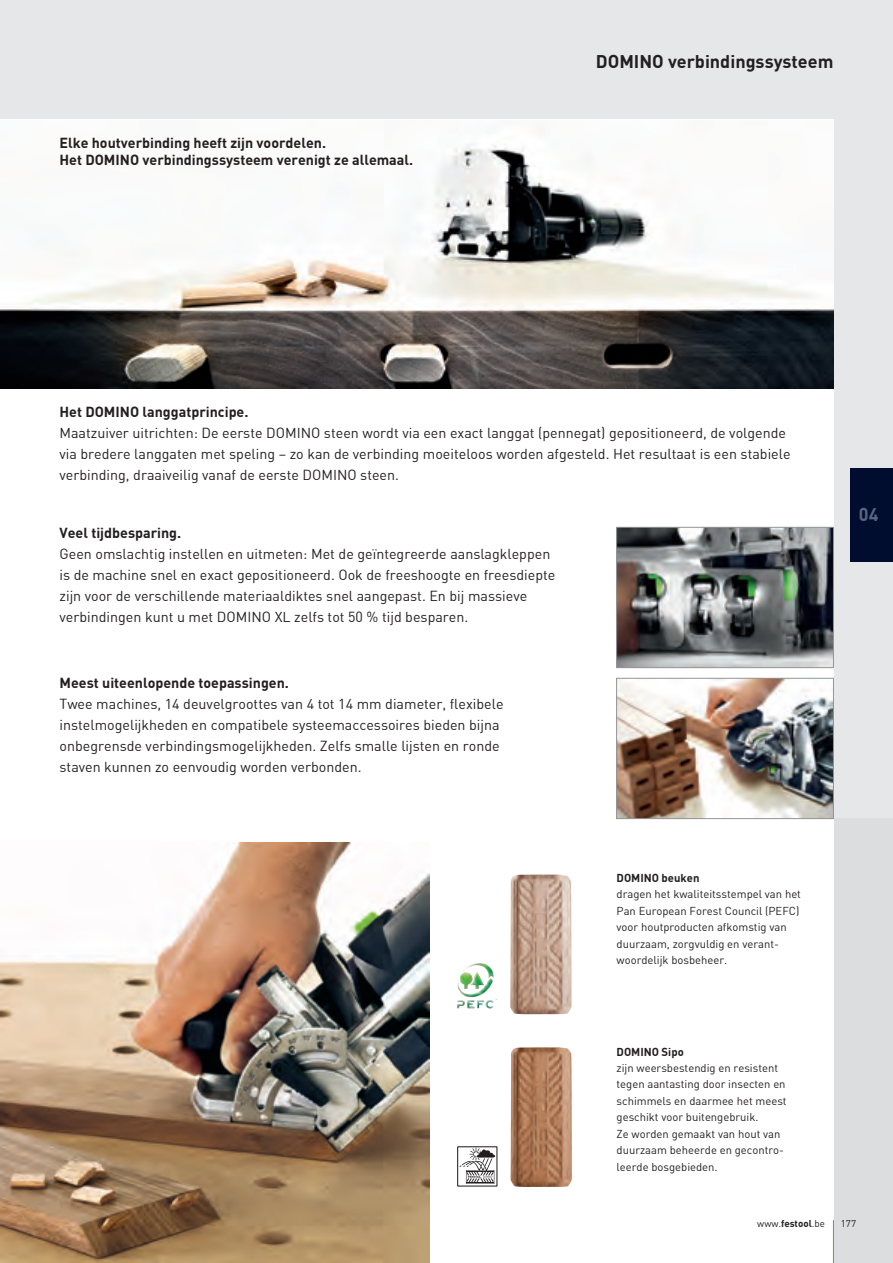
<style>
.page{position:relative;width:893px;height:1263px;background:#e6e7e9}
.page>*{position:absolute;margin:0;border:0;box-sizing:border-box;transform-origin:0 0}
.t1{font:700 18px "DIN Pro";color:#231f20}
.t2{font:700 18px "DIN Pro";color:#586681}
.t3{font:14.25px/21px "DIN Pro";color:#231f20}
.t4{font:700 14.25px/16.5px "DIN Pro";color:#231f20}
.t5{font:11.25px/16.5px "DIN Pro";color:#231f20}
.t6{font:700 11.25px "DIN Pro";color:#231f20}
.t7{font:9.75px "DIN Pro";color:#231f20}
.s1{font-weight:700}
</style>
<div class="page">
<div style="left:0;top:819px;width:893px;height:444px;background:#dcdddf"></div>
<div style="left:0;top:119px;width:833px;height:1144px;background:#fff"></div>
<img style="left:618px;top:529px;width:214px;height:137px">
<div style="left:616px;top:527px;width:218px;height:141px;border:1px solid #939598"></div>
<img style="left:618px;top:680px;width:214px;height:137px">
<div style="left:616px;top:678px;width:218px;height:141px;border:1px solid #939598"></div>
<img style="left:0;top:842px;width:429px;height:421px">
<img style="left:0;top:144px;width:833px;height:245px">
<img style="left:457px;top:963px;width:40px;height:46px">
<img style="left:510px;top:874px;width:62px;height:140px">
<img style="left:510px;top:1047px;width:62px;height:140px">
<svg style="left:457px;top:1146px;width:40px;height:40px"></svg>
<hr style="left:833px;top:1220px;width:1px;height:43px;background:#45b749">
<div style="left:850px;top:468px;width:43px;height:93px;background:#000d2f"></div>
<p class="t4" style="left:60px;top:135px;width:355px">Elke houtverbinding heeft zijn voordelen.<br>Het DOMINO verbindingssysteem verenigt ze allemaal.</p>
<p class="t1" style="left:596px;top:51px;width:239px">DOMINO verbindingssysteem</p>
<p class="t4" style="left:60px;top:404px;width:190px">Het DOMINO langgatprincipe.</p>
<p class="t3" style="left:60px;top:423px;width:733px">Maatzuiver uitrichten: De eerste DOMINO steen wordt via een exact langgat (pennegat) gepositioneerd, de volgende via bredere langgaten met speling – zo kan de verbinding moeiteloos worden afgesteld. Het resultaat is een stabiele verbinding, draaiveilig vanaf de eerste DOMINO steen.</p>
<p class="t4" style="left:60px;top:525px;width:123px">Veel tijdbesparing.</p>
<p class="t3" style="left:60px;top:544px;width:497px">Geen omslachtig instellen en uitmeten: Met de geïntegreerde aanslagkleppen is de machine snel en exact gepositioneerd. Ook de freeshoogte en freesdiepte zijn voor de verschillende materiaaldiktes snel aangepast. En bij massieve verbindingen kunt u met DOMINO XL zelfs tot 50 % tijd besparen.</p>
<p class="t4" style="left:60px;top:675px;width:231px">Meest uiteenlopende toepassingen.</p>
<p class="t3" style="left:60px;top:694px;width:446px">Twee machines, 14 deuvelgroottes van 4 tot 14 mm diameter, flexibele instelmogelijkheden en compatibele systeemaccessoires bieden bijna onbegrensde verbindingsmogelijkheden. Zelfs smalle lijsten en ronde staven kunnen zo eenvoudig worden verbonden.</p>
<p class="t2" style="left:859px;top:504px;width:21px">04</p>
<p class="t6" style="left:617px;top:872px;width:84px">DOMINO beuken</p>
<p class="t5" style="left:617px;top:886px;width:186px">dragen het kwaliteitsstempel van het<br>Pan European Forest Council (PEFC) voor houtproducten afkomstig van duurzaam, zorgvuldig en verant&shy;woordelijk bosbeheer.</p>
<p class="t6" style="left:617px;top:1045px;width:69px">DOMINO Sipo</p>
<p class="t5" style="left:617px;top:1059px;width:172px">zijn weersbestendig en resistent tegen aantasting door insecten en schimmels en daarmee het meest geschikt voor buitengebruik.<br>Ze worden gemaakt van hout van duurzaam beheerde en gecontro&shy;leerde bosgebieden.</p>
<p class="t7" style="left:757px;top:1218px;width:69px">www.<span class="s1">festool</span>.be</p>
<p class="t7" style="left:841px;top:1218px;width:17px">177</p>
</div>
